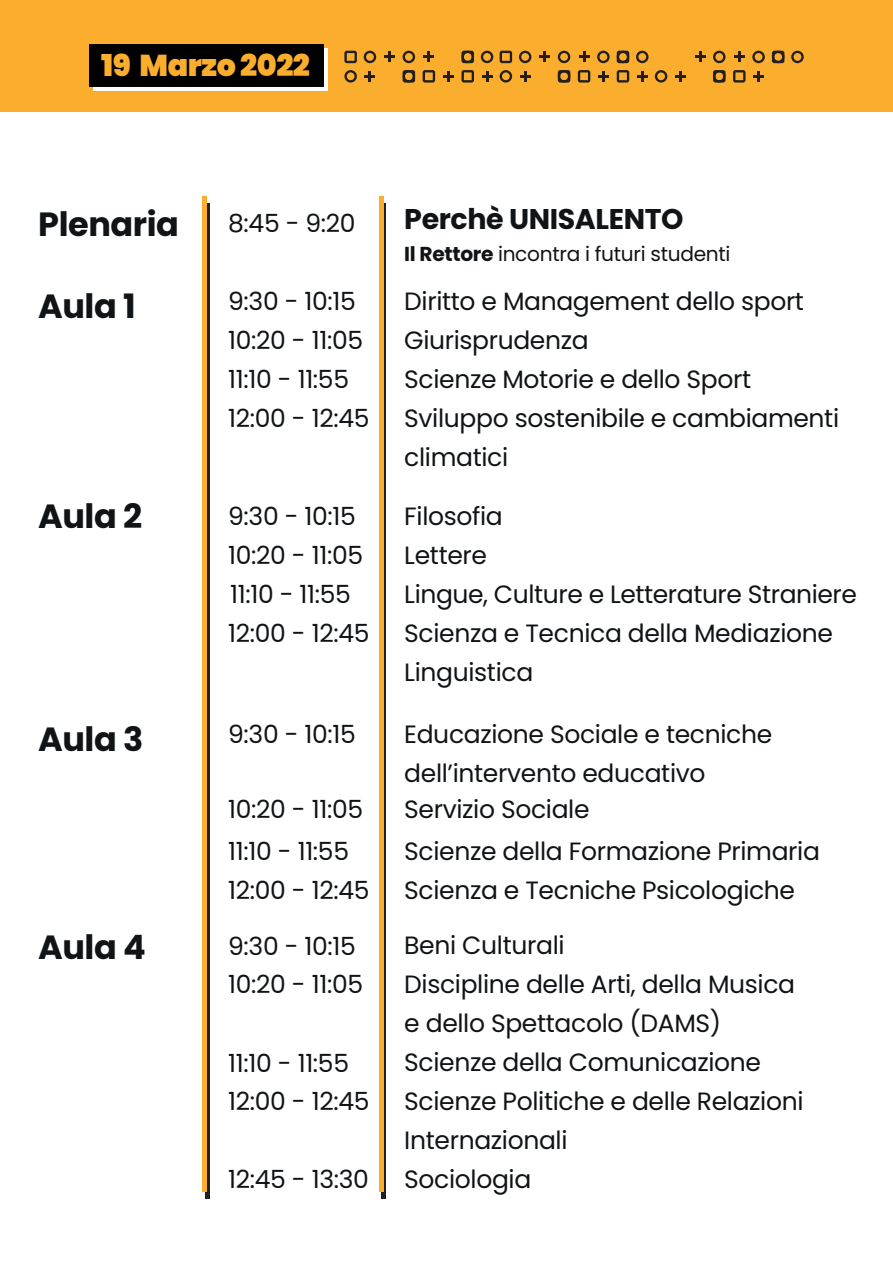
<style>
.page{position:relative;width:893px;height:1263px;background:#fff}
.page>*{position:absolute;margin:0;border:0;box-sizing:border-box;transform-origin:0 0}
.t1{font:700 33.6px "Poppins";letter-spacing:-.015em;color:#111416}
.t2{font:900 30.15px "Poppins";letter-spacing:-.015em;color:#fbad2d}
.t3{font:700 28.5px "Poppins";letter-spacing:-.015em;color:#111416}
.t4{font:25.05px/39px "Poppins";letter-spacing:-.015em;color:#111416}
.t5{font:20.1px "Poppins";letter-spacing:-.015em;color:#111416}
.s1{font-weight:700}
</style>
<div class="page">
<div style="left:0;top:0;width:893px;height:111px;background:#fbad2d"></div>
<div style="left:93px;top:48px;width:235px;height:43px;background:#fff"></div>
<div style="left:89px;top:44px;width:235px;height:43px;background:#000001"></div>
<svg style="left:344px;top:70px;width:13px;height:13px"></svg>
<svg style="left:364px;top:51px;width:12px;height:12px"></svg>
<svg style="left:403px;top:70px;width:12px;height:13px"></svg>
<svg style="left:461px;top:51px;width:13px;height:12px"></svg>
<svg style="left:403px;top:51px;width:12px;height:12px"></svg>
<svg style="left:384px;top:52px;width:11px;height:10px"></svg>
<svg style="left:365px;top:71px;width:10px;height:10px"></svg>
<svg style="left:423px;top:70px;width:12px;height:13px"></svg>
<svg style="left:344px;top:51px;width:13px;height:12px"></svg>
<svg style="left:461px;top:70px;width:13px;height:13px"></svg>
<svg style="left:481px;top:51px;width:12px;height:12px"></svg>
<svg style="left:424px;top:52px;width:10px;height:10px"></svg>
<svg style="left:443px;top:71px;width:10px;height:10px"></svg>
<svg style="left:482px;top:71px;width:10px;height:10px"></svg>
<svg style="left:500px;top:70px;width:12px;height:13px"></svg>
<svg style="left:519px;top:51px;width:12px;height:12px"></svg>
<svg style="left:558px;top:70px;width:12px;height:13px"></svg>
<svg style="left:617px;top:51px;width:12px;height:12px"></svg>
<svg style="left:500px;top:51px;width:12px;height:12px"></svg>
<svg style="left:558px;top:51px;width:12px;height:12px"></svg>
<svg style="left:540px;top:52px;width:10px;height:10px"></svg>
<svg style="left:520px;top:71px;width:10px;height:10px"></svg>
<svg style="left:578px;top:70px;width:12px;height:13px"></svg>
<svg style="left:597px;top:51px;width:13px;height:12px"></svg>
<svg style="left:617px;top:70px;width:12px;height:13px"></svg>
<svg style="left:636px;top:51px;width:12px;height:12px"></svg>
<svg style="left:579px;top:52px;width:10px;height:10px"></svg>
<svg style="left:598px;top:71px;width:10px;height:10px"></svg>
<svg style="left:637px;top:71px;width:10px;height:10px"></svg>
<svg style="left:655px;top:70px;width:12px;height:13px"></svg>
<svg style="left:713px;top:70px;width:12px;height:13px"></svg>
<svg style="left:772px;top:51px;width:12px;height:12px"></svg>
<svg style="left:713px;top:51px;width:12px;height:12px"></svg>
<svg style="left:695px;top:52px;width:10px;height:10px"></svg>
<svg style="left:675px;top:71px;width:10px;height:10px"></svg>
<svg style="left:733px;top:70px;width:12px;height:13px"></svg>
<svg style="left:752px;top:51px;width:13px;height:12px"></svg>
<svg style="left:791px;top:51px;width:13px;height:12px"></svg>
<svg style="left:734px;top:52px;width:10px;height:10px"></svg>
<svg style="left:753px;top:71px;width:11px;height:10px"></svg>
<div style="left:205px;top:203px;width:5px;height:996px;background:#231f20"></div>
<hr style="left:203px;top:197px;width:4px;height:995px;background:#fbad2d">
<svg style="left:382px;top:203px;width:4px;height:996px;background:#6a4d24"></svg>
<hr style="left:379px;top:197px;width:4px;height:995px;background:#fbad2d">
<p class="t2" style="left:101px;top:48px;width:210px">19 Marzo 2022</p>
<h1 class="t1" style="left:38px;top:205px;width:142px">Plenaria</h1>
<h1 class="t1" style="left:38px;top:287px;width:99px">Aula 1</h1>
<h1 class="t1" style="left:38px;top:497px;width:105px">Aula 2</h1>
<p class="t4" style="left:228px;top:204px;width:129px">8:45 - 9:20</p>
<p class="t4" style="left:228px;top:282px;width:143px">9:30 - 10:15<br>10:20 - 11:05<br>11:10 - 11:55<br>12:00 - 12:45</p>
<p class="t4" style="left:228px;top:497px;width:143px">9:30 - 10:15<br>10:20 - 11:05<br>11:10 - 11:55<br>12:00 - 12:45</p>
<p class="t3" style="left:404px;top:203px;width:281px">Perchè UNISALENTO</p>
<p class="t5" style="left:404px;top:242px;width:328px"><span class="s1">Il Rettore</span> incontra i futuri studenti</p>
<p class="t4" style="left:404px;top:282px;width:436px">Diritto e Management dello sport<br>Giurisprudenza<br>Scienze Motorie e dello Sport<br>Sviluppo sostenibile e cambiamenti climatici</p>
<p class="t4" style="left:404px;top:497px;width:454px">Filosofia<br>Lettere<br>Lingue, Culture e Letterature Straniere<br>Scienza e Tecnica della Mediazione<br>Linguistica</p>
<h1 class="t1" style="left:38px;top:719px;width:107px">Aula 3</h1>
<p class="t4" style="left:228px;top:715px;width:129px">9:30 - 10:15</p>
<p class="t4" style="left:404px;top:715px;width:370px">Educazione Sociale e tecniche dell’intervento educativo</p>
<h1 class="t1" style="left:38px;top:927px;width:109px">Aula 4</h1>
<p class="t4" style="left:228px;top:788px;width:136px;line-height:42.6px">10:20 - 11:05<br>11:10 - 11:55</p>
<p class="t4" style="left:228px;top:871px;width:143px">12:00 - 12:45</p>
<p class="t4" style="left:228px;top:926px;width:136px">9:30 - 10:15<br>10:20 - 11:05</p>
<p class="t4" style="left:228px;top:1043px;width:143px">11:10 - 11:55<br>12:00 - 12:45</p>
<p class="t4" style="left:228px;top:1160px;width:142px">12:45 - 13:30</p>
<p class="t4" style="left:404px;top:789px;width:187px">Servizio Sociale</p>
<p class="t4" style="left:404px;top:831px;width:417px">Scienze della Formazione Primaria</p>
<p class="t4" style="left:404px;top:870px;width:392px">Scienza e Tecniche Psicologiche</p>
<p class="t4" style="left:404px;top:926px;width:401px">Beni Culturali<br>Discipline delle Arti, della Musica e dello Spettacolo (DAMS)<br>Scienze della Comunicazione<br>Scienze Politiche e delle Relazioni<br>Internazionali<br>Sociologia</p>
</div>
